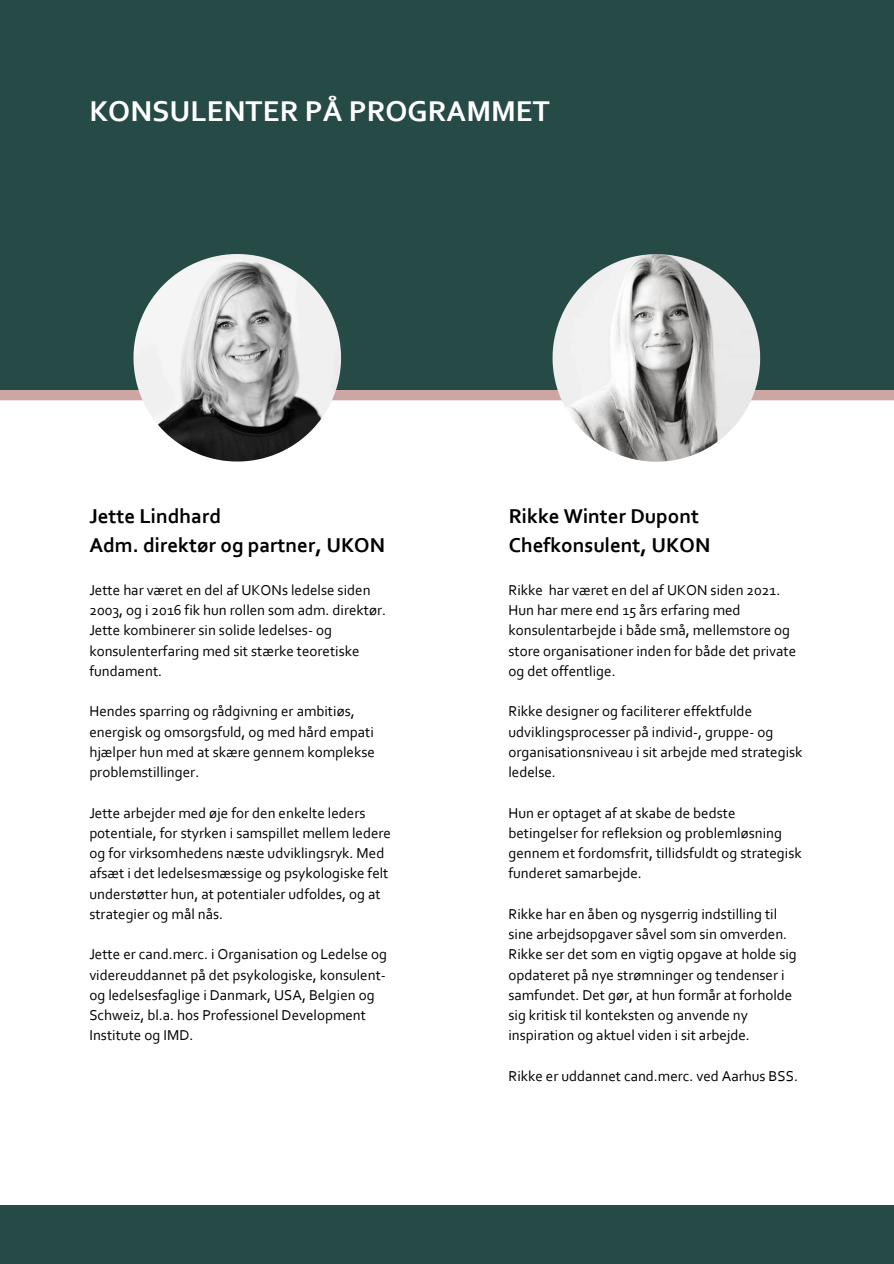
<style>
.page{position:relative;width:894px;height:1264px;background:#fff}
.page>*{position:absolute;margin:0;border:0;box-sizing:border-box;transform-origin:0 0}
.t1{font:700 30px "Corbel";color:#fff}
.t2{font:700 21px/29.2px "Corbel";color:#000}
.t3{font:15px/20.2px "Corbel";color:#000}
</style>
<div class="page">
<div style="left:0;top:1205px;width:893px;height:58px;background:#264a45"></div>
<div style="left:0;top:378px;width:893px;height:22px;background:#cda6a3"></div>
<div style="left:0;top:0;width:893px;height:389px;background:#264a45"></div>
<img style="left:133px;top:254px;width:208px;height:207px">
<img style="left:552px;top:254px;width:208px;height:207px">
<p class="t1" style="left:89px;top:98px;width:462px">KONSULENTER PÅ PROGRAMMET</p>
<p class="t2" style="left:89px;top:503px;width:297px">Jette Lindhard<br>Adm. direktør og partner, UKON</p>
<h1 class="t3" style="left:89px;top:581px;width:298px">Jette har været en del af UKONs ledelse siden 2003, og i 2016 fik hun rollen som adm. direktør.<br>Jette kombinerer sin solide ledelses- og konsulenterfaring med sit stærke teoretiske fundament.</h1>
<p class="t3" style="left:89px;top:702px;width:287px">Hendes sparring og rådgivning er ambitiøs, energisk og omsorgsfuld, og med hård empati hjælper hun med at skære gennem komplekse problemstillinger.</p>
<p class="t3" style="left:89px;top:803px;width:303px">Jette arbejder med øje for den enkelte leders potentiale, for styrken i samspillet mellem ledere og for virksomhedens næste udviklingsryk. Med afsæt i det ledelsesmæssige og psykologiske felt understøtter hun, at potentialer udfoldes, og at strategier og mål nås.</p>
<p class="t3" style="left:89px;top:945px;width:299px">Jette er cand.merc. i Organisation og Ledelse og videreuddannet på det psykologiske, konsulent&shy;og ledelsesfaglige i Danmark, USA, Belgien og Schweiz, bl.a. hos Professionel Development Institute og IMD.</p>
<h2 class="t2" style="left:508px;top:503px;width:203px">Rikke Winter Dupont<br>Chefkonsulent, UKON</h2>
<h2 class="t3" style="left:508px;top:581px;width:273px">Rikke har været en del af UKON siden 2021.</h2>
<p class="t3" style="left:508px;top:601px;width:289px">Hun har mere end 15 års erfaring med konsulentarbejde i både små, mellemstore og store organisationer inden for både det private og det offentlige.</p>
<p class="t3" style="left:508px;top:702px;width:295px">Rikke designer og faciliterer effektfulde udviklingsprocesser på individ-, gruppe- og organisationsniveau i sit arbejde med strategisk ledelse.</p>
<p class="t3" style="left:508px;top:803px;width:295px">Hun er optaget af at skabe de bedste betingelser for refleksion og problemløsning gennem et fordomsfrit, tillidsfuldt og strategisk funderet samarbejde.</p>
<p class="t3" style="left:508px;top:905px;width:290px">Rikke har en åben og nysgerrig indstilling til sine arbejdsopgaver såvel som sin omverden.<br>Rikke ser det som en vigtig opgave at holde sig opdateret på nye strømninger og tendenser i samfundet. Det gør, at hun formår at forholde sig kritisk til konteksten og anvende ny inspiration og aktuel viden i sit arbejde.</p>
<p class="t3" style="left:508px;top:1067px;width:291px">Rikke er uddannet cand.merc. ved Aarhus BSS.</p>
</div>
